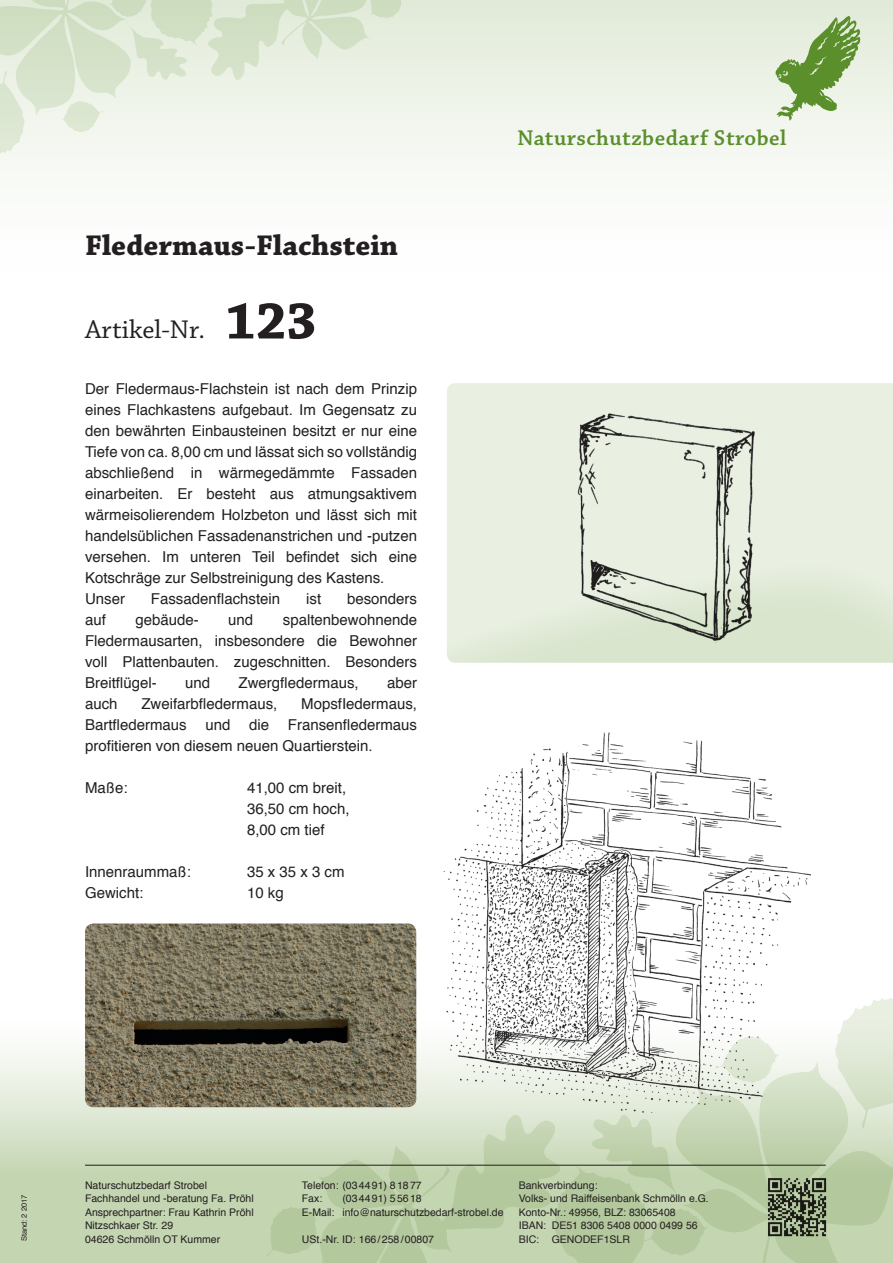
<style>
.page{position:relative;width:893px;height:1263px;background:#fff}
.page>*{position:absolute;margin:0;border:0;box-sizing:border-box;transform-origin:0 0}
.t1{font:700 54px "Chaparral Pro";color:#231f20}
.t2{font:700 30px "Chaparral Pro";color:#231f20}
.t3{font:27px "Chaparral Pro";color:#231f20}
.t4{font:600 22.5px "Chaparral Pro";letter-spacing:.02em;color:#5a8f2c}
.t5{font:15px/21px "Helvetica";color:#231f20}
.t6{font:10.5px/13.5px "Helvetica";color:#231f20}
.t7{font:7.5px "Helvetica";color:#231f20}
</style>
<div class="page">
<div style="left:0;top:0;width:893px;height:303px;background:linear-gradient(to bottom,#e3ecdb,#fff)"></div>
<svg style="left:0;top:1051px;width:267px;height:212px;background:#cedcbe"></svg>
<svg style="left:267px;top:988px;width:626px;height:275px;background:#c5d5b4"></svg>
<svg style="left:0;top:0;width:404px;height:164px"></svg>
<svg style="left:775px;top:16px;width:86px;height:105px;background:#adc795"></svg>
<hr style="left:85px;top:1165px;width:741px;height:1px;background:#231f20">
<img style="left:765px;top:1174px;width:65px;height:65px">
<div style="left:447px;top:383px;width:446px;height:180px;background:#e9f0e2"></div>
<svg style="left:447px;top:563px;width:446px;height:100px;background:#e1ead7"></svg>
<img style="left:562px;top:403px;width:210px;height:255px">
<img style="left:85px;top:923px;width:331px;height:184px">
<img style="left:431px;top:732px;width:380px;height:380px">
<h2 class="t2" style="left:85px;top:228px;width:315px">Fledermaus-Flachstein</h2>
<h3 class="t3" style="left:85px;top:315px;width:122px">Artikel-Nr.</h3>
<h1 class="t1" style="left:225px;top:290px;width:93px">123</h1>
<p class="t5" style="left:85px;top:379px;width:334px">Der Fledermaus-Flachstein ist nach dem Prinzip eines Flachkastens aufgebaut. Im Gegensatz zu den bewährten Einbausteinen besitzt er nur eine Tiefe von ca. 8,00 cm und lässat sich so vollständig abschließend in wärmegedämmte Fassaden einarbeiten. Er besteht aus atmungsaktivem wärmeisolierendem Holzbeton und lässt sich mit handelsüblichen Fassadenanstrichen und -putzen versehen. Im unteren Teil befindet sich eine Kotschräge zur Selbstreinigung des Kastens.<br>Unser</p>
<p class="t5" style="left:151px;top:589px;width:131px">Fassadenflachstein</p>
<p class="t5" style="left:306px;top:589px;width:16px">ist</p>
<p class="t5" style="left:347px;top:589px;width:72px">besonders</p>
<p class="t5" style="left:85px;top:610px;width:22px">auf</p>
<p class="t5" style="left:135px;top:610px;width:65px">gebäude-</p>
<p class="t5" style="left:228px;top:610px;width:27px">und</p>
<p class="t5" style="left:85px;top:610px;width:334px;text-align:justify;text-indent:198px">spaltenbewohnende Fledermausarten, insbesondere die Bewohner voll Plattenbauten. zugeschnitten. Besonders Breitflügel-</p>
<p class="t5" style="left:185px;top:673px;width:27px">und</p>
<p class="t5" style="left:239px;top:673px;width:122px">Zwergfledermaus,</p>
<p class="t5" style="left:387px;top:673px;width:32px">aber</p>
<p class="t5" style="left:85px;top:694px;width:34px">auch</p>
<p class="t5" style="left:141px;top:694px;width:137px">Zweifarbfledermaus,</p>
<p class="t5" style="left:85px;top:694px;width:334px;text-align:justify;text-indent:216px">MopsfIedermaus, Bartfledermaus und die Fransenfledermaus profitieren von diesem neuen Quartierstein.</p>
<p class="t5" style="left:85px;top:778px;width:44px">Maße:</p>
<p class="t5" style="left:247px;top:778px;width:104px">41,00 cm breit,<br>36,50 cm hoch,<br>8,00 cm tief</p>
<p class="t5" style="left:85px;top:862px;width:107px">Innenraummaß:</p>
<p class="t5" style="left:247px;top:862px;width:99px">35 x 35 x 3 cm</p>
<p class="t5" style="left:85px;top:883px;width:60px">Gewicht:</p>
<p class="t5" style="left:247px;top:883px;width:38px">10 kg</p>
<h3 class="t4" style="left:517px;top:125px;width:271px">Naturschutzbedarf Strobel</h3>
<p class="t7" style="left:18px;top:1241px;width:48px;rotate:-90deg">Stand: 2 2017</p>
<p class="t6" style="left:85px;top:1178px;width:170px">Naturschutzbedarf Strobel<br>Fachhandel und -beratung Fa. Pröhl<br>Ansprechpartner: Frau Kathrin Pröhl<br>Nitzschkaer Str. 29<br>04626 Schmölln OT Kummer</p>
<p class="t6" style="left:302px;top:1178px;width:121px">Telefon: (034491) 81877<br>Fax:</p>
<p class="t6" style="left:302px;top:1192px;width:203px;text-indent:40px">(034491) 55618<br>E-Mail: info@naturschutzbedarf-strobel.de</p>
<p class="t6" style="left:302px;top:1232px;width:134px">USt.-Nr. ID: 166/258/00807</p>
<p class="t6" style="left:519px;top:1178px;width:192px">Bankverbindung:<br>Volks- und Raiffeisenbank Schmölln e.G.<br>Konto-Nr.: 49956, BLZ: 83065408<br>IBAN: DE51 8306 5408 0000 0499 56</p>
<p class="t6" style="left:519px;top:1232px;width:113px">BIC: GENODEF1SLR</p>
</div>
